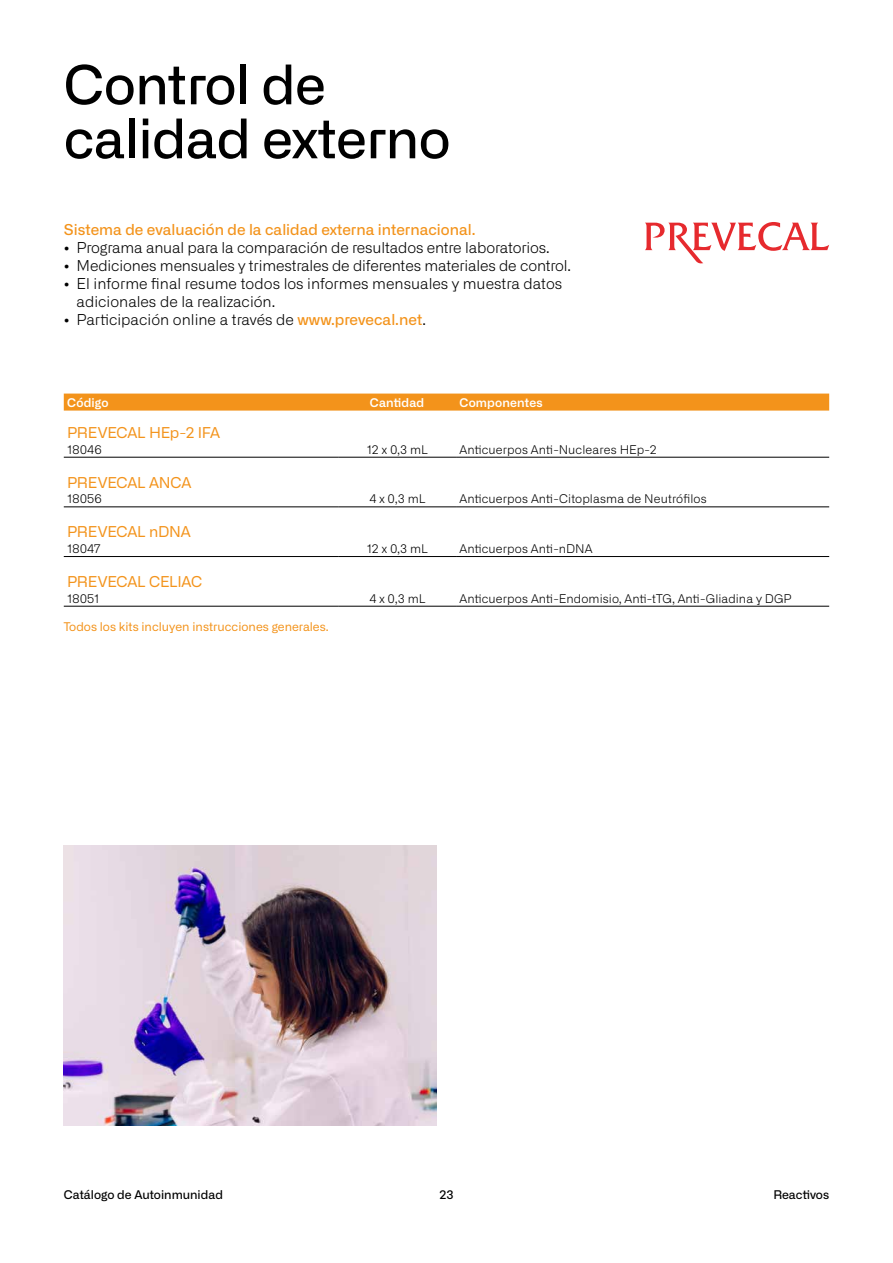
<style>
.page{position:relative;width:893px;height:1263px;background:#fff}
.page>*{position:absolute;margin:0;border:0;box-sizing:border-box;transform-origin:0 0}
.t1{font:500 54px/54px "Alliance No.2";letter-spacing:-.01em;color:#000}
.t2{font:300 15px/18px "Alliance No.2";letter-spacing:-.01em;color:#000}
.t3{font:15px "Alliance No.2";letter-spacing:-.02em;color:#f3931b}
.t4{font:500 15px "Alliance No.2";color:#f3931b}
.t5{font:300 12px "Alliance No.2";letter-spacing:.01em;color:#000}
.t6{font:12px "Alliance No.2";color:#f3931b}
.t7{font:500 12px "Alliance No.2";color:#000}
.t8{font:600 12px "Alliance No.2";letter-spacing:.01em;color:#fff}
.s1{font-weight:500;color:#f3931b}
</style>
<div class="page">
<div style="left:64px;top:394px;width:765px;height:17px;background:#f3931b"></div>
<hr style="left:64px;top:457px;width:275px;height:1px;background:#000">
<hr style="left:339px;top:457px;width:117px;height:1px;background:#000">
<hr style="left:456px;top:457px;width:373px;height:1px;background:#000">
<hr style="left:64px;top:506px;width:275px;height:1px;background:#000">
<hr style="left:339px;top:506px;width:117px;height:1px;background:#000">
<hr style="left:456px;top:506px;width:373px;height:1px;background:#000">
<hr style="left:64px;top:556px;width:275px;height:1px;background:#000">
<hr style="left:339px;top:556px;width:117px;height:1px;background:#000">
<hr style="left:456px;top:556px;width:373px;height:1px;background:#000">
<hr style="left:64px;top:606px;width:275px;height:1px;background:#000">
<hr style="left:339px;top:606px;width:117px;height:1px;background:#000">
<hr style="left:456px;top:606px;width:373px;height:1px;background:#000">
<svg style="left:645px;top:222px;width:184px;height:41px"></svg>
<img style="left:64px;top:846px;width:373px;height:280px">
<h1 class="t1" style="left:64px;top:57px;width:388px">Control de calidad externo</h1>
<p class="t4" style="left:64px;top:220px;width:413px">Sistema de evaluación de la calidad externa internacional.</p>
<p class="t2" style="left:64px;top:238px;width:487px">• Programa anual para la comparación de resultados entre laboratorios.</p>
<p class="t2" style="left:64px;top:256px;width:509px">• Mediciones mensuales y trimestrales de diferentes materiales de control.</p>
<p class="t2" style="left:77px;top:274px;width:487px;text-indent:-13px">• El informe final resume todos los informes mensuales y muestra datos adicionales de la realización.</p>
<p class="t2" style="left:64px;top:310px;width:364px">• Participación online a través de <span class="s1">www.prevecal.net</span>.</p>
<p class="t8" style="left:67px;top:394px;width:43px">Código</p>
<p class="t8" style="left:370px;top:394px;width:56px">Cantidad</p>
<p class="t8" style="left:459px;top:394px;width:85px">Componentes</p>
<p class="t3" style="left:67px;top:423px;width:155px">PREVECAL HEp-2 IFA</p>
<p class="t5" style="left:67px;top:442px;width:36px">18046</p>
<p class="t5" style="left:367px;top:442px;width:63px">12 x 0,3 mL</p>
<p class="t5" style="left:459px;top:442px;width:199px">Anticuerpos Anti-Nucleares HEp-2</p>
<p class="t3" style="left:67px;top:473px;width:126px">PREVECAL ANCA</p>
<p class="t5" style="left:67px;top:492px;width:36px">18056</p>
<p class="t5" style="left:369px;top:492px;width:58px">4 x 0,3 mL</p>
<p class="t5" style="left:459px;top:492px;width:249px">Anticuerpos Anti-Citoplasma de Neutrófilos</p>
<p class="t3" style="left:67px;top:523px;width:125px">PREVECAL nDNA</p>
<p class="t5" style="left:67px;top:542px;width:35px">18047</p>
<p class="t5" style="left:367px;top:542px;width:63px">12 x 0,3 mL</p>
<p class="t5" style="left:459px;top:542px;width:135px">Anticuerpos Anti-nDNA</p>
<p class="t3" style="left:67px;top:572px;width:137px">PREVECAL CELIAC</p>
<p class="t5" style="left:67px;top:591px;width:34px">18051</p>
<p class="t5" style="left:369px;top:591px;width:58px">4 x 0,3 mL</p>
<p class="t5" style="left:459px;top:591px;width:334px">Anticuerpos Anti-Endomisio, Anti-tTG, Anti-Gliadina y DGP</p>
<p class="t6" style="left:64px;top:619px;width:266px">Todos los kits incluyen instrucciones generales.</p>
<p class="t7" style="left:64px;top:1187px;width:161px">Catálogo de Autoinmunidad</p>
<p class="t7" style="left:439px;top:1187px;width:16px">23</p>
<p class="t7" style="left:773px;top:1187px;width:57px">Reactivos</p>
</div>
